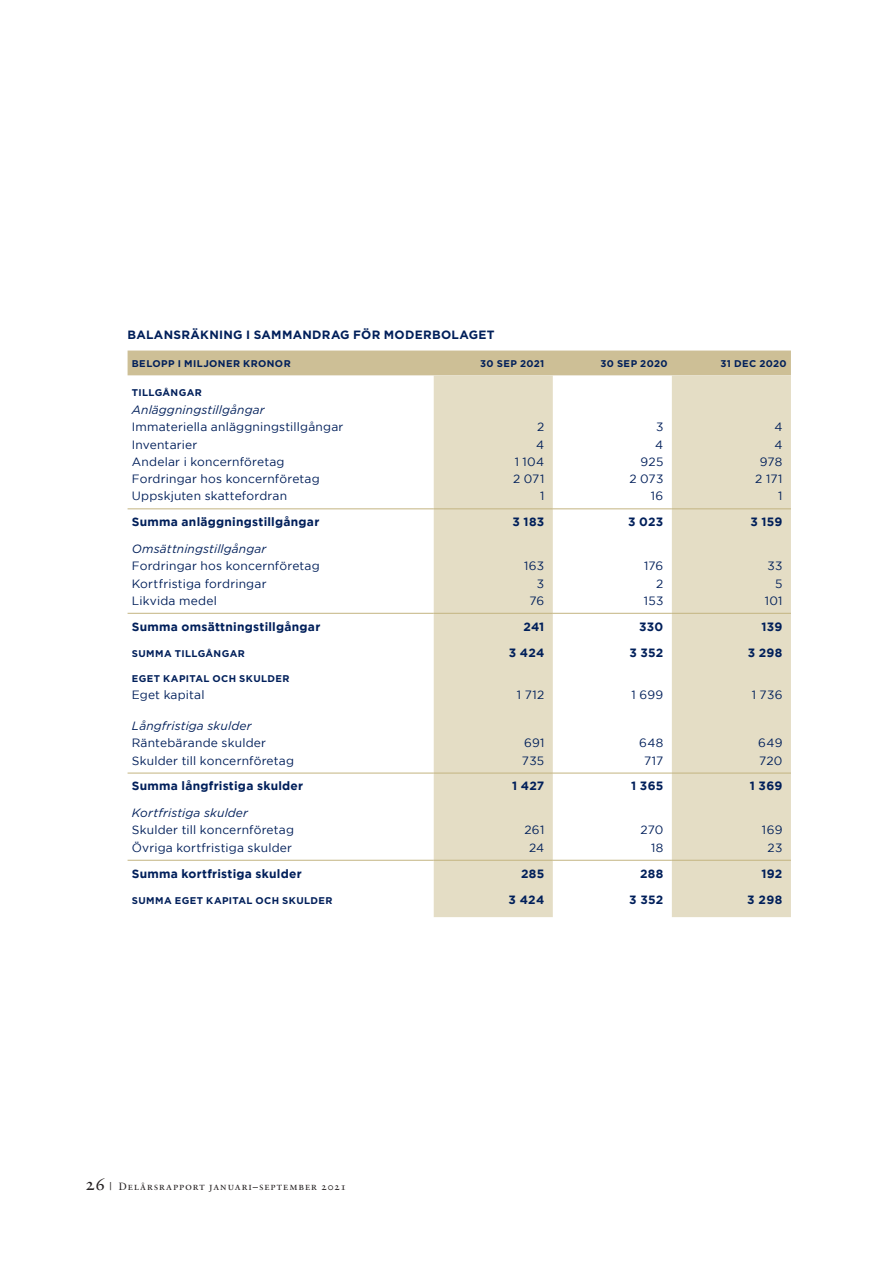
<style>
.page{position:relative;width:893px;height:1263px;background:#fff}
.page>*{position:absolute;margin:0;border:0;box-sizing:border-box;transform-origin:0 0}
.Tabellbröd{font:12px "Gotham";letter-spacing:.015em;color:#001f5a}
.Tabellbröd-2{font:700 12px "Gotham";letter-spacing:.02em;color:#001f5a}
.Tabellbröd-3{font:italic 12px "Gotham";letter-spacing:.01em;color:#001f5a}
.Mellanrub{font:700 12px "Gotham";letter-spacing:.025em;color:#001f5a}
.Tabellrub{font:700 12px "Gotham";letter-spacing:.025em;color:#001f5a}
.t1{font:10.5px "Sabon LT Std";letter-spacing:.085em;color:#231f20}
.Tabellrub-2{font:700 9.75px "Gotham";letter-spacing:.04em;color:#001f5a}
.s1{font-size:18px}
</style>
<div class="page">
<div style="left:128px;top:351px;width:663px;height:24px;background:#cdbf96"></div>
<svg style="left:434px;top:375px;width:357px;height:542px;fill:#e4ddc5"></svg>
<hr style="left:128px;top:508px;width:306px;height:1px;background:#c3b481">
<hr style="left:434px;top:508px;width:119px;height:1px;background:#c3b481">
<hr style="left:672px;top:508px;width:119px;height:1px;background:#c3b481">
<hr style="left:128px;top:613px;width:306px;height:1px;background:#c3b481">
<hr style="left:434px;top:613px;width:119px;height:1px;background:#c3b481">
<hr style="left:672px;top:613px;width:119px;height:1px;background:#c3b481">
<hr style="left:128px;top:773px;width:306px;height:1px;background:#c3b481">
<hr style="left:434px;top:773px;width:119px;height:1px;background:#c3b481">
<hr style="left:672px;top:773px;width:119px;height:1px;background:#c3b481">
<hr style="left:128px;top:860px;width:306px;height:1px;background:#c3b481">
<hr style="left:434px;top:860px;width:119px;height:1px;background:#c3b481">
<hr style="left:672px;top:860px;width:119px;height:1px;background:#c3b481">
<hr style="left:553px;top:508px;width:119px;height:1px;background:#c3b481">
<hr style="left:553px;top:613px;width:119px;height:1px;background:#c3b481">
<hr style="left:553px;top:773px;width:119px;height:1px;background:#c3b481">
<hr style="left:553px;top:860px;width:119px;height:1px;background:#c3b481">
<p class="Mellanrub" style="left:128px;top:327px;width:369px">BALANSRÄKNING I SAMMANDRAG FÖR MODERBOLAGET</p>
<p class="Tabellrub-2" style="left:132px;top:357px;width:160px">BELOPP I MILJONER KRONOR</p>
<p class="Tabellrub-2" style="left:480px;top:357px;width:66px">30 SEP 2021</p>
<p class="Tabellrub-2" style="left:600px;top:357px;width:69px">30 SEP 2020</p>
<p class="Tabellrub-2" style="left:720px;top:357px;width:68px">31 DEC 2020</p>
<p class="Tabellrub-2" style="left:132px;top:386px;width:71px">TILLGÅNGAR</p>
<p class="Tabellbröd-3" style="left:132px;top:402px;width:134px">Anläggningstillgångar</p>
<p class="Tabellbröd" style="left:132px;top:420px;width:213px">Immateriella anläggningstillgångar</p>
<p class="Tabellbröd" style="left:537px;top:420px;width:9px">2</p>
<p class="Tabellbröd" style="left:656px;top:420px;width:9px">3</p>
<p class="Tabellbröd" style="left:774px;top:420px;width:10px">4</p>
<p class="Tabellbröd" style="left:132px;top:438px;width:67px">Inventarier</p>
<p class="Tabellbröd" style="left:536px;top:438px;width:10px">4</p>
<p class="Tabellbröd" style="left:655px;top:438px;width:10px">4</p>
<p class="Tabellbröd" style="left:774px;top:438px;width:10px">4</p>
<p class="Tabellbröd" style="left:132px;top:455px;width:154px">Andelar i koncernföretag</p>
<p class="Tabellbröd" style="left:515px;top:455px;width:31px">1 104</p>
<p class="Tabellbröd" style="left:641px;top:455px;width:24px">925</p>
<p class="Tabellbröd" style="left:760px;top:455px;width:24px">978</p>
<p class="Tabellbröd" style="left:132px;top:472px;width:189px">Fordringar hos koncernföretag</p>
<p class="Tabellbröd" style="left:513px;top:472px;width:33px">2 071</p>
<p class="Tabellbröd" style="left:629px;top:472px;width:35px">2 073</p>
<p class="Tabellbröd" style="left:755px;top:472px;width:29px">2 171</p>
<p class="Tabellbröd" style="left:132px;top:489px;width:157px">Uppskjuten skattefordran</p>
<p class="Tabellbröd" style="left:540px;top:489px;width:6px">1</p>
<p class="Tabellbröd" style="left:651px;top:489px;width:14px">16</p>
<p class="Tabellbröd" style="left:778px;top:489px;width:6px">1</p>
<p class="Tabellbröd-2" style="left:132px;top:515px;width:189px">Summa anläggningstillgångar</p>
<p class="Tabellbröd-2" style="left:512px;top:515px;width:33px">3 183</p>
<p class="Tabellbröd-2" style="left:628px;top:515px;width:37px">3 023</p>
<p class="Tabellbröd-2" style="left:750px;top:515px;width:34px">3 159</p>
<p class="Tabellbröd-3" style="left:132px;top:541px;width:136px">Omsättningstillgångar</p>
<p class="Tabellbröd" style="left:132px;top:559px;width:189px">Fordringar hos koncernföretag</p>
<p class="Tabellbröd" style="left:524px;top:559px;width:22px">163</p>
<p class="Tabellbröd" style="left:644px;top:559px;width:21px">176</p>
<p class="Tabellbröd" style="left:767px;top:559px;width:16px">33</p>
<p class="Tabellbröd" style="left:132px;top:577px;width:136px">Kortfristiga fordringar</p>
<p class="Tabellbröd" style="left:537px;top:577px;width:9px">3</p>
<p class="Tabellbröd" style="left:656px;top:577px;width:9px">2</p>
<p class="Tabellbröd" style="left:775px;top:577px;width:9px">5</p>
<p class="Tabellbröd" style="left:132px;top:594px;width:87px">Likvida medel</p>
<p class="Tabellbröd" style="left:529px;top:594px;width:16px">76</p>
<p class="Tabellbröd" style="left:644px;top:594px;width:21px">153</p>
<p class="Tabellbröd" style="left:765px;top:594px;width:19px">101</p>
<p class="Tabellbröd-2" style="left:132px;top:619px;width:190px">Summa omsättningstillgångar</p>
<p class="Tabellbröd-2" style="left:523px;top:619px;width:22px">241</p>
<p class="Tabellbröd-2" style="left:639px;top:619px;width:26px">330</p>
<p class="Tabellbröd-2" style="left:762px;top:619px;width:22px">139</p>
<p class="Tabellrub-2" style="left:132px;top:647px;width:114px">SUMMA TILLGÅNGAR</p>
<p class="Tabellbröd-2" style="left:509px;top:645px;width:37px">3 424</p>
<p class="Tabellbröd-2" style="left:629px;top:645px;width:35px">3 352</p>
<p class="Tabellbröd-2" style="left:748px;top:645px;width:36px">3 298</p>
<p class="Tabellrub-2" style="left:132px;top:672px;width:159px">EGET KAPITAL OCH SKULDER</p>
<p class="Tabellbröd" style="left:132px;top:688px;width:74px">Eget kapital</p>
<p class="Tabellbröd" style="left:517px;top:688px;width:29px">1 712</p>
<p class="Tabellbröd" style="left:632px;top:688px;width:33px">1 699</p>
<p class="Tabellbröd" style="left:752px;top:688px;width:32px">1 736</p>
<p class="Tabellbröd-3" style="left:132px;top:718px;width:121px">Långfristiga skulder</p>
<p class="Tabellbröd" style="left:132px;top:736px;width:136px">Räntebärande skulder</p>
<p class="Tabellbröd" style="left:524px;top:736px;width:22px">691</p>
<p class="Tabellbröd" style="left:639px;top:736px;width:26px">648</p>
<p class="Tabellbröd" style="left:758px;top:736px;width:26px">649</p>
<p class="Tabellbröd" style="left:132px;top:754px;width:164px">Skulder till koncernföretag</p>
<p class="Tabellbröd" style="left:522px;top:754px;width:24px">735</p>
<p class="Tabellbröd" style="left:644px;top:754px;width:21px">717</p>
<p class="Tabellbröd" style="left:759px;top:754px;width:25px">720</p>
<p class="Tabellbröd-2" style="left:132px;top:779px;width:173px">Summa långfristiga skulder</p>
<p class="Tabellbröd-2" style="left:512px;top:779px;width:34px">1 427</p>
<p class="Tabellbröd-2" style="left:631px;top:779px;width:34px">1 365</p>
<p class="Tabellbröd-2" style="left:750px;top:779px;width:34px">1 369</p>
<p class="Tabellbröd-3" style="left:132px;top:805px;width:118px">Kortfristiga skulder</p>
<p class="Tabellbröd" style="left:132px;top:823px;width:164px">Skulder till koncernföretag</p>
<p class="Tabellbröd" style="left:524px;top:823px;width:21px">261</p>
<p class="Tabellbröd" style="left:640px;top:823px;width:24px">270</p>
<p class="Tabellbröd" style="left:762px;top:823px;width:22px">169</p>
<p class="Tabellbröd" style="left:132px;top:841px;width:162px">Övriga kortfristiga skulder</p>
<p class="Tabellbröd" style="left:529px;top:841px;width:17px">24</p>
<p class="Tabellbröd" style="left:651px;top:841px;width:14px">18</p>
<p class="Tabellbröd" style="left:768px;top:841px;width:16px">23</p>
<p class="Tabellbröd-2" style="left:132px;top:866px;width:171px">Summa kortfristiga skulder</p>
<p class="Tabellbröd-2" style="left:521px;top:866px;width:25px">285</p>
<p class="Tabellbröd-2" style="left:640px;top:866px;width:25px">288</p>
<p class="Tabellbröd-2" style="left:761px;top:866px;width:22px">192</p>
<p class="Tabellrub-2" style="left:132px;top:894px;width:202px">SUMMA EGET KAPITAL OCH SKULDER</p>
<p class="Tabellrub" style="left:508px;top:892px;width:37px">3 424</p>
<p class="Tabellrub" style="left:629px;top:892px;width:36px">3 352</p>
<p class="Tabellrub" style="left:747px;top:892px;width:37px">3 298</p>
<p class="t1" style="left:85px;top:1180px;width:263px"><span class="s1">26</span> | Delårsrapport januari–september 2021</p>
</div>
